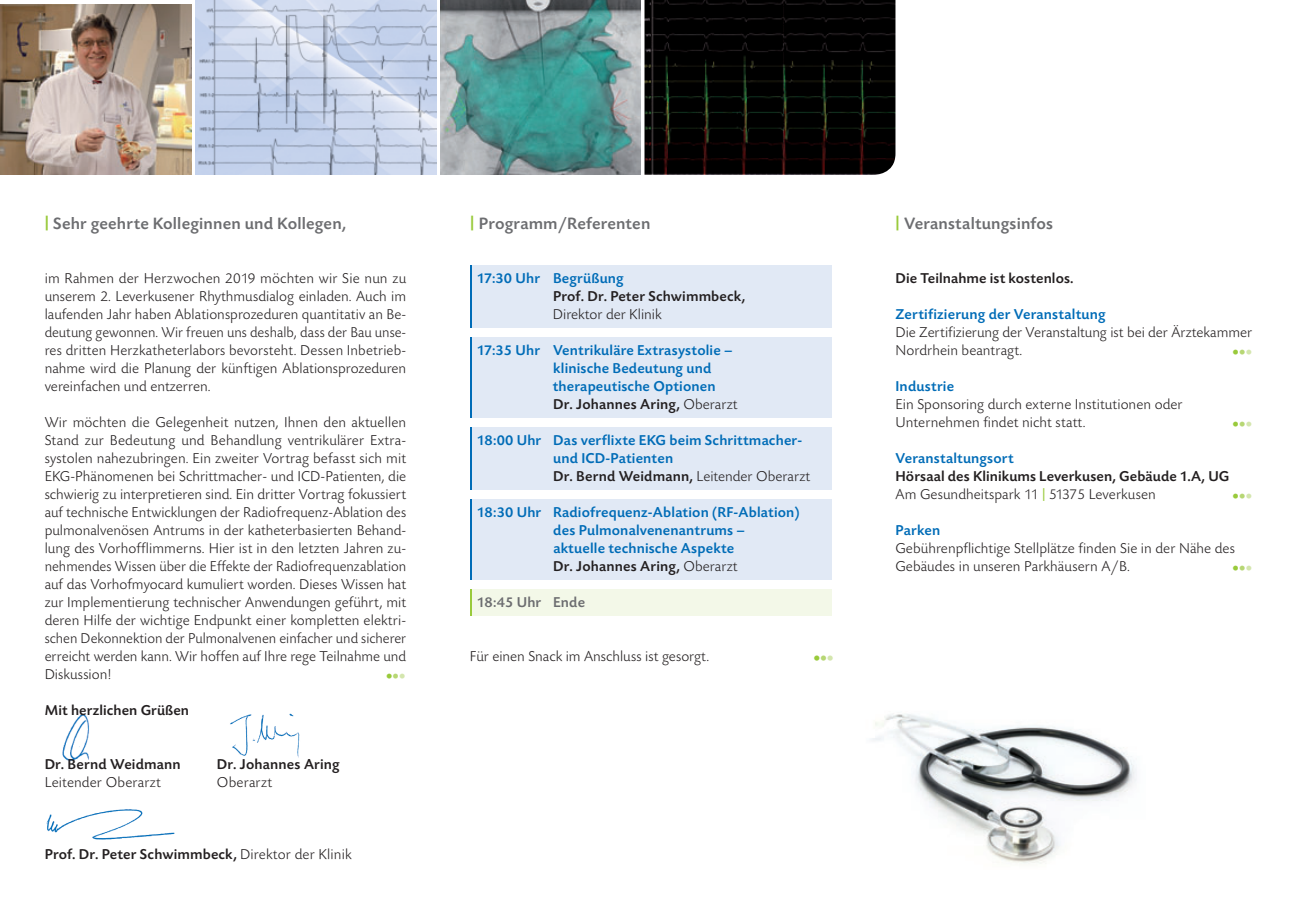
<style>
.page{position:relative;width:1289px;height:919px;background:#fff}
.page>*{position:absolute;margin:0;border:0;box-sizing:border-box;transform-origin:0 0}
.t1{font:500 17.25px "Today Sans BEFOP";letter-spacing:.01em;color:#6c6d70}
.t2{font:300 15px/18px "Today Sans BEFOP";color:#231f20}
.t3{font:500 15px/18px "Today Sans BEFOP";letter-spacing:.01em;color:#006cb7}
.t4{font:500 15px/18px "Today Sans BEFOP";letter-spacing:.01em;color:#231f20}
.t5{font:300 15px "Today Sans BEFOP";color:#99ca3b}
.t6{font:500 15px "Today Sans BEFOP";letter-spacing:.01em;color:#6c6d70}
.t7{font:500 15px "Today Sans BEFOP";color:#99ca3b}
.s1{font-weight:700;color:#99ca3b}
.s2{color:#b7d774}
.s3{color:#d4e6ae}
.s4{font-weight:300}
.s5{color:#231f20}
.s6{font-weight:300;color:#231f20}
.s7{color:#99ca3b}
</style>
<div class="page">
<img style="left:62px;top:714px;width:27px;height:47px">
<img style="left:230px;top:713px;width:70px;height:45px">
<img style="left:440px;top:0;width:200px;height:175px">
<img style="left:871px;top:714px;width:265px;height:150px">
<img style="left:46px;top:809px;width:129px;height:31px">
<img style="left:196px;top:0;width:240px;height:175px">
<img style="left:0;top:4px;width:191px;height:171px">
<div style="left:470px;top:265px;width:361px;height:62px;background:#e1e9f5"></div>
<div style="left:470px;top:427px;width:361px;height:62px;background:#e1e9f5"></div>
<div style="left:470px;top:499px;width:361px;height:80px;background:#e1e9f5"></div>
<div style="left:470px;top:337px;width:361px;height:80px;background:#e1e9f5"></div>
<div style="left:470px;top:589px;width:361px;height:26px;background:#f3f8e8"></div>
<hr style="left:470px;top:265px;width:1px;height:62px;background:#006cb7">
<hr style="left:470px;top:427px;width:1px;height:62px;background:#006cb7">
<hr style="left:470px;top:499px;width:1px;height:80px;background:#006cb7">
<hr style="left:470px;top:337px;width:1px;height:80px;background:#006cb7">
<svg style="left:470px;top:589px;width:1px;height:26px"></svg>
<img style="left:644px;top:0;width:251px;height:175px">
<p class="t1" style="left:45px;top:214px;width:303px"><span class="s1">|</span> Sehr geehrte Kolleginnen und Kollegen,</p>
<p class="t2" style="left:45px;top:270px;width:363px;text-align:justify">im Rahmen der Herzwochen 2019 möchten wir Sie nun zu unserem 2. Leverkusener Rhythmusdialog einladen. Auch im laufenden Jahr haben Ablationsprozeduren quantitativ an Be&shy;deutung gewonnen. Wir freuen uns deshalb, dass der Bau unse&shy;res dritten Herzkatheterlabors bevorsteht. Dessen Inbetrieb&shy;nahme wird die Planung der künftigen Ablationsprozeduren vereinfachen und entzerren.</p>
<p class="t2" style="left:45px;top:414px;width:363px;text-align:justify">Wir möchten die Gelegenheit nutzen, Ihnen den aktuellen Stand zur Bedeutung und Behandlung ventrikulärer Extra&shy;systolen nahezubringen. Ein zweiter Vortrag befasst sich mit EKG-Phänomenen bei Schrittmacher- und ICD-Patienten, die schwierig zu interpretieren sind. Ein dritter Vortrag fokussiert auf technische Entwicklungen der Radiofrequenz-Ablation des pulmonalvenösen Antrums in der katheterbasierten Behand&shy;lung des Vorhofflimmerns. Hier ist in den letzten Jahren zu&shy;nehmendes Wissen über die Effekte der Radiofrequenzablation auf das Vorhofmyocard kumuliert worden. Dieses Wissen hat zur Implementierung technischer Anwendungen geführt, mit deren Hilfe der wichtige Endpunkt einer kompletten elektri&shy;schen Dekonnektion der Pulmonalvenen einfacher und sicherer erreicht werden kann. Wir hoffen auf Ihre rege Teilnahme und Diskussion!</p>
<p class="t5" style="left:385px;top:668px;width:22px">• <span class="s2">•</span><span class="s3">•</span></p>
<p class="t4" style="left:45px;top:701px;width:146px">Mit herzlichen Grüßen</p>
<p class="t4" style="left:45px;top:755px;width:138px">Dr. Bernd Weidmann</p>
<p class="t2" style="left:45px;top:774px;width:118px">Leitender Oberarzt</p>
<p class="t4" style="left:217px;top:755px;width:124px">Dr. Johannes Aring</p>
<p class="t2" style="left:217px;top:774px;width:57px">Oberarzt</p>
<p class="t4" style="left:45px;top:845px;width:308px">Prof. Dr. Peter Schwimmbeck, <span class="s4">Direktor der Klinik</span></p>
<p class="t1" style="left:470px;top:214px;width:182px"><span class="s1">|</span> Programm/Referenten</p>
<p class="t3" style="left:476px;top:269px;width:149px">17:30 Uhr Begrüßung</p>
<p class="t4" style="left:553px;top:287px;width:194px">Prof. Dr. Peter Schwimmbeck,</p>
<p class="t2" style="left:553px;top:306px;width:110px">Direktor der Klinik</p>
<p class="t3" style="left:552px;top:341px;width:186px;text-indent:-76px">17:35 Uhr Ventrikuläre Extrasystolie – klinische Bedeutung und therapeutische Optionen<br><span class="s5">Dr. Johannes Aring,</span> <span class="s6">Oberarzt</span></p>
<p class="t3" style="left:553px;top:431px;width:259px;text-indent:-76px">18:00 Uhr Das verflixte EKG beim Schrittmacher&shy;und ICD-Patienten<br><span class="s5">Dr. Bernd Weidmann,</span> <span class="s6">Leitender Oberarzt</span></p>
<p class="t3" style="left:553px;top:503px;width:248px;text-indent:-76px">18:30 Uhr Radiofrequenz-Ablation (RF-Ablation) des Pulmonalvenenantrums – aktuelle technische Aspekte<br><span class="s5">Dr. Johannes Aring,</span> <span class="s6">Oberarzt</span></p>
<p class="t6" style="left:477px;top:594px;width:110px">18:45 Uhr Ende</p>
<p class="t2" style="left:470px;top:648px;width:241px">Für einen Snack im Anschluss ist gesorgt.</p>
<p class="t7" style="left:812px;top:650px;width:23px">• <span class="s2">•</span><span class="s3">•</span></p>
<p class="t1" style="left:895px;top:214px;width:159px"><span class="s1">|</span> Veranstaltungsinfos</p>
<p class="t4" style="left:895px;top:269px;width:179px">Die Teilnahme ist kostenlos.</p>
<p class="t3" style="left:895px;top:305px;width:212px">Zertifizierung der Veranstaltung</p>
<p class="t2" style="left:895px;top:324px;width:358px">Die Zertifizierung der Veranstaltung ist bei der Ärztekammer<br>Nordrhein beantragt.</p>
<p class="t5" style="left:1231px;top:344px;width:22px">• <span class="s2">•</span><span class="s3">•</span></p>
<p class="t3" style="left:895px;top:377px;width:60px">Industrie</p>
<p class="t2" style="left:895px;top:396px;width:289px">Ein Sponsoring durch externe Institutionen oder<br>Unternehmen findet nicht statt.</p>
<p class="t5" style="left:1231px;top:416px;width:22px">• <span class="s2">•</span><span class="s3">•</span></p>
<p class="t3" style="left:895px;top:449px;width:120px">Veranstaltungsort</p>
<p class="t4" style="left:895px;top:467px;width:335px">Hörsaal des Klinikums Leverkusen, Gebäude 1.A, UG<br><span class="s4">Am Gesundheitspark 11</span> <span class="s7">|</span> <span class="s4">51375 Leverkusen</span></p>
<p class="t5" style="left:1231px;top:488px;width:22px">• <span class="s2">•</span><span class="s3">•</span></p>
<p class="t3" style="left:895px;top:521px;width:46px">Parken</p>
<p class="t2" style="left:895px;top:540px;width:341px">Gebührenpflichtige Stellplätze finden Sie in der Nähe des<br>Gebäudes in unseren Parkhäusern A/B.</p>
<p class="t5" style="left:1231px;top:560px;width:22px">• <span class="s2">•</span><span class="s3">•</span></p>
</div>
